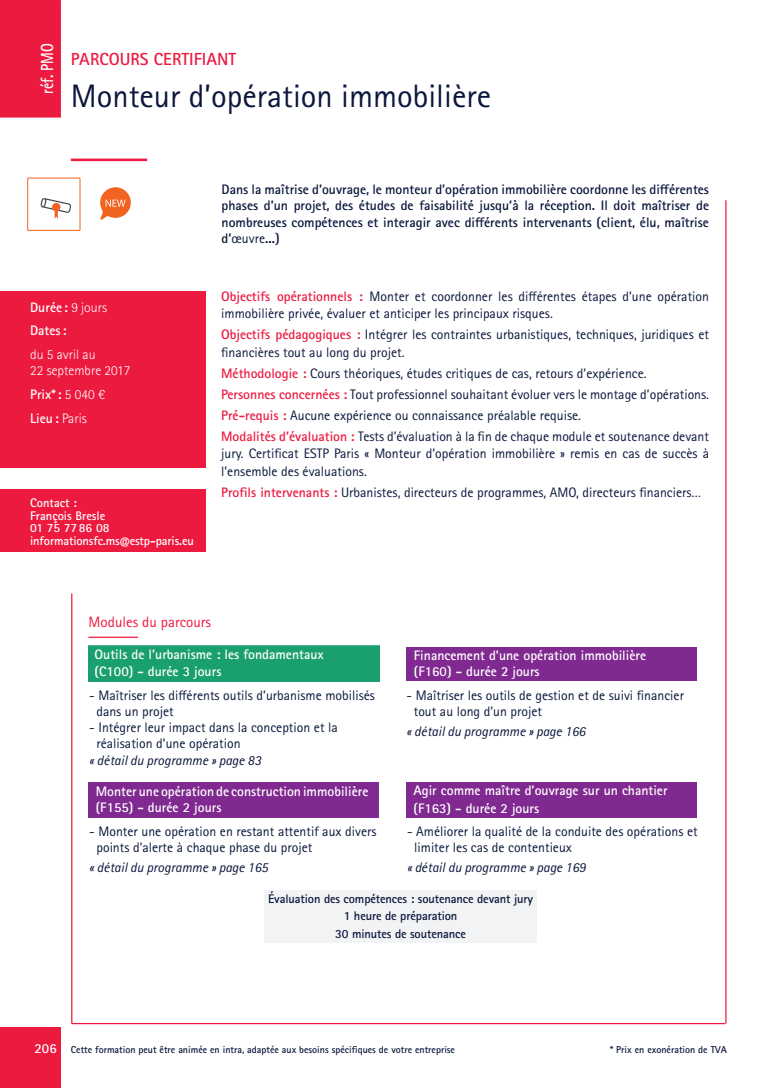
<style>
.page{position:relative;width:780px;height:1088px;background:#fff}
.page>*{position:absolute;margin:0;border:0;box-sizing:border-box;transform-origin:0 0}
.t1{font:32.5px "Rotis Sans Serif Pro";color:#0a163c}
.t2{font:700 17.5px "Rotis Sans Serif Pro";color:#ed1a40}
.t3{font:700 17.5px "Rotis Sans Serif Pro";color:#fff;scale:.8 1}
.t4{font:15px "Rotis Sans Serif Pro";color:#ed1a40}
.t5{font:13.75px/16.2px "Rotis Sans Serif Pro";color:#0a163c}
.t6{font:700 13.75px/16.2px "Rotis Sans Serif Pro";color:#fff}
.t7{font:700 13.75px/16.5px "Rotis Sans Serif Pro";color:#0a163c;text-align:justify}
.t8{font:italic 13.75px "Rotis Sans Serif Pro";color:#0a163c}
.t9{font:300 13.75px/16.5px "Rotis Sans Serif Pro";color:#fff}
.t10{font:700 12.5px/17.5px "Rotis Sans Serif Pro";letter-spacing:-.01em;color:#0a163c;text-align:center}
.t11{font:700 12.5px/12.5px "Rotis Sans Serif Pro";letter-spacing:-.005em;color:#fff}
.t12{font:700 10px "Rotis Sans Serif Pro";color:#0a163c}
.s1{font-weight:300}
.s2{font-weight:400}
.s3{font-weight:700;color:#ed1a40}
</style>
<div class="page">
<div style="left:0;top:1028px;width:60px;height:60px;background:#ed1a40"></div>
<div style="left:0;top:0;width:61px;height:118px;background:#ed1a40;border:1px solid #ed1a40"></div>
<div style="left:0;top:291px;width:205px;height:177px;background:#ed1a40"></div>
<div style="left:0;top:489px;width:205px;height:62px;background:#ed1a40"></div>
<hr style="left:725px;top:200px;width:1px;height:823px;background:#ed1a40">
<hr style="left:71px;top:159px;width:76px;height:2px;background:#ed1a40">
<hr style="left:72px;top:1023px;width:653px;height:1px;background:#ed1a40">
<hr style="left:71px;top:593px;width:1px;height:430px;background:#ed1a40">
<div style="left:264px;top:890px;width:273px;height:53px;background:#f2f3f4"></div>
<hr style="left:88px;top:637px;width:50px;height:1px;background:#ed1a40">
<div style="left:88px;top:645px;width:292px;height:37px;background:#1a9f6e;border:1px solid #1a9f6e"></div>
<div style="left:89px;top:782px;width:290px;height:36px;background:#802990"></div>
<div style="left:406px;top:647px;width:290px;height:34px;background:#802990"></div>
<div style="left:406px;top:782px;width:291px;height:36px;background:#802990"></div>
<svg style="left:100px;top:187px;width:31px;height:33px"></svg>
<svg style="left:40px;top:198px;width:31px;height:21px"></svg>
<hr style="left:28px;top:178px;width:52px;height:1px;background:#f26221">
<hr style="left:28px;top:230px;width:52px;height:1px;background:#f26221">
<hr style="left:80px;top:178px;width:1px;height:52px;background:#f26221">
<hr style="left:27px;top:178px;width:1px;height:52px;background:#f26221">
<p class="t3" style="left:36px;top:94px;width:65px;rotate:-90deg">réf. PMO</p>
<p class="t2" style="left:71px;top:48px;width:167px">PARCOURS CERTIFIANT</p>
<h1 class="t1" style="left:71px;top:77px;width:421px">Monteur d’opération immobilière</h1>
<p class="t6" style="left:30px;top:295px;width:79px;line-height:23.6px">Durée : <span class="s1">9 jours<br></span>Dates:</p>
<p class="t9" style="left:30px;top:346px;width:102px">du 5 avril au<br>22 septembre 2017</p>
<p class="t6" style="left:30px;top:382px;width:77px;line-height:23.6px">Prix*: <span class="s1">5 040 €<br></span>Lieu: <span class="s1">Paris</span></p>
<p class="t11" style="left:30px;top:496px;width:165px">Contact :<br>François Bresle<br>01 75 7786 08 informationsfc.ms@estp-paris.eu</p>
<p class="t7" style="left:221px;top:181px;width:489px">Dans la maîtrise d’ouvrage, le monteur d’opération immobilière coordonne les différentes phases d’un projet, des études de faisabilité jusqu’à la réception. Il doit maîtriser de nombreuses compétences et interagir avec différents intervenants (client, élu, maîtrise d’<span class="s2">œuvre</span>...)</p>
<p class="t5" style="left:221px;top:287px;width:489px;line-height:17.5px"><span class="s3">Objectifs opérationnels :</span> Monter et coordonner les différentes étapes d’une opération immobilière privée, évaluer et anticiper les principaux risques.</p>
<p class="t5" style="left:221px;top:326px;width:489px;line-height:17.5px"><span class="s3">Objectifs pédagogiques :</span> Intégrer les contraintes urbanistiques, techniques, juridiques et financières tout au long du projet.</p>
<p class="t5" style="left:221px;top:363px;width:489px;line-height:21px"><span class="s3">Méthodologie :</span> Cours théoriques, études critiques de cas, retours d’expérience.<br><span class="s3">Personnes concernées :</span> Tout professionnel souhaitant évoluer vers le montage d’opérations.<br><span class="s3">Pré-requis :</span> Aucune expérience ou connaissance préalable requise.<br><span class="s3">Modalités d’évaluation :</span> Tests d’évaluation à la fin de chaque module et soutenance devant</p>
<p class="t5" style="left:221px;top:445px;width:489px;line-height:17.5px">jury. Certificat ESTP Paris « Monteur d’opération immobilière » remis en cas de succès à l’ensemble des évaluations.</p>
<p class="t5" style="left:221px;top:484px;width:481px"><span class="s3">Profils intervenants :</span> Urbanistes, directeurs de programmes, AMO, directeurs financiers…</p>
<p class="t4" style="left:89px;top:613px;width:124px">Modules du parcours</p>
<p class="t6" style="left:95px;top:646px;width:231px">Outils de l’urbanisme : les fondamentaux (C100) - durée 3 jours</p>
<p class="t6" style="left:414px;top:647px;width:234px">Financement d’une opération immobilière (F160) - durée 2 jours</p>
<p class="t5" style="left:96px;top:687px;width:280px;text-indent:-7px">- Maîtriser les différents outils d’urbanisme mobilisés dans un projet</p>
<p class="t5" style="left:96px;top:719px;width:243px;text-indent:-7px">- Intégrer leur impact dans la conception et la réalisation d’une opération</p>
<p class="t8" style="left:89px;top:752px;width:173px">« détail du programme » page 83</p>
<p class="t5" style="left:414px;top:687px;width:272px;text-indent:-7px">- Maîtriser les outils de gestion et de suivi financier tout au long d’un projet</p>
<p class="t8" style="left:406px;top:723px;width:180px">« détail du programme » page 166</p>
<p class="t6" style="left:96px;top:783px;width:274px">Monter une opération de construction immobilière (F155) - durée 2 jours</p>
<p class="t6" style="left:413px;top:781px;width:256px;line-height:17.5px">Agir comme maître d’ouvrage sur un chantier (F163) - durée 2 jours</p>
<p class="t5" style="left:96px;top:823px;width:281px;text-indent:-7px">- Monter une opération en restant attentif aux divers points d’alerte à chaque phase du projet</p>
<p class="t8" style="left:89px;top:859px;width:180px">« détail du programme » page 165</p>
<p class="t5" style="left:414px;top:823px;width:285px;text-indent:-7px">- Améliorer la qualité de la conduite des opérations et limiter les cas de contentieux</p>
<p class="t8" style="left:407px;top:859px;width:180px">« détail du programme » page 169</p>
<p class="t10" style="left:268px;top:890px;width:266px">Évaluation des compétences : soutenance devant jury<br>1 heure de préparation<br>30 minutes de soutenance</p>
<p class="t6" style="left:35px;top:1039px;width:24px">206</p>
<p class="t12" style="left:71px;top:1043px;width:385px">Cette formation peut être animée en intra, adaptée aux besoins spécifiques de votre entreprise</p>
<p class="t12" style="left:610px;top:1043px;width:118px">* Prix en exonération de TVA</p>
</div>
